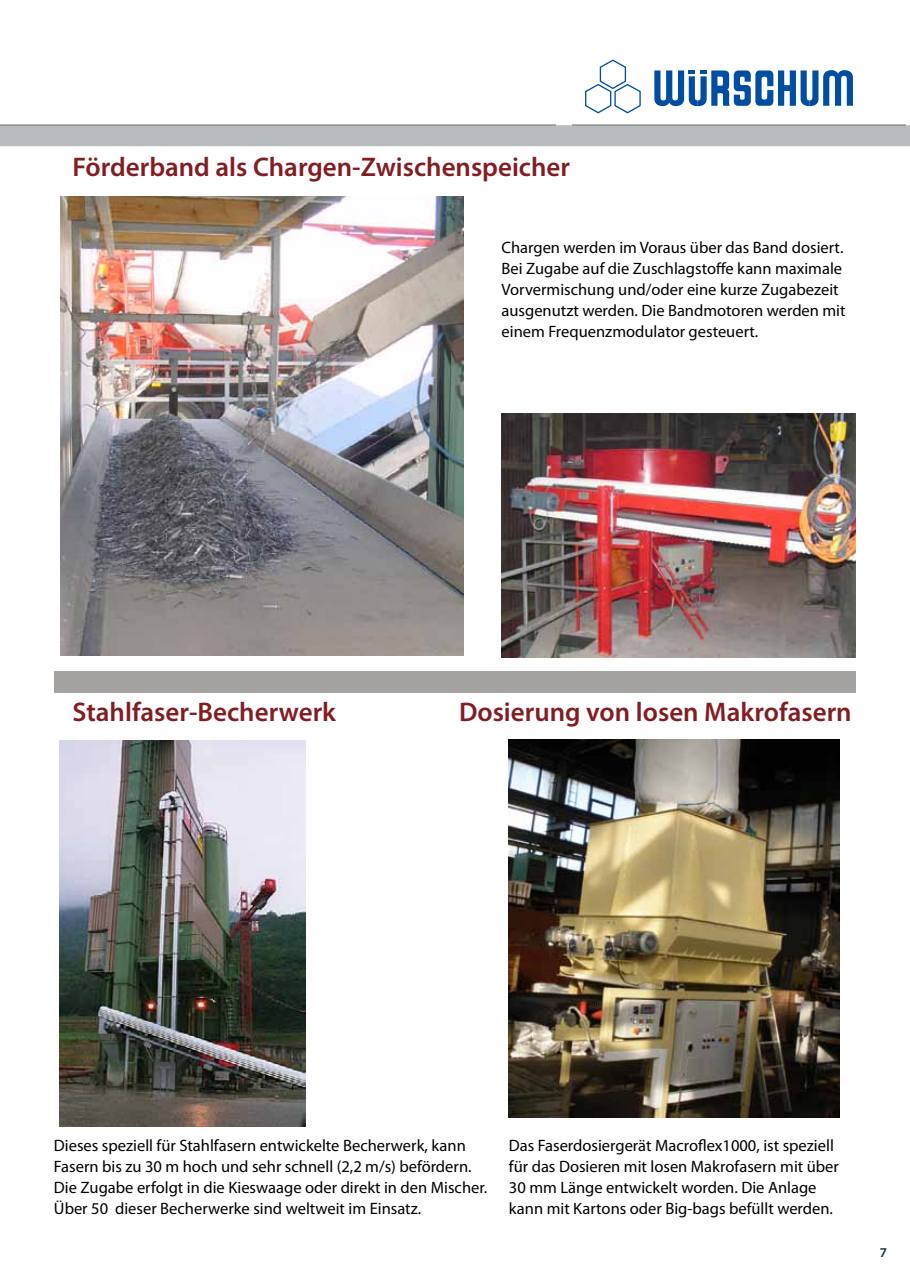
<style>
.page{position:relative;width:910px;height:1280px;background:#fff}
.page>*{position:absolute;margin:0;border:0;box-sizing:border-box;transform-origin:0 0}
.t1{font:600 27px "Myriad Pro";color:#821d22}
.t2{font:16.5px/21px "Myriad Pro";color:#000}
.t3{font:600 13.5px "Myriad Pro";color:#0d3541}
</style>
<div class="page">
<svg style="left:0;top:59px;width:906px;height:66px"></svg>
<div style="left:556px;top:54px;width:16px;height:80px;background:#fff"></div>
<div style="left:562px;top:83px;width:348px;height:19px;background:#fff"></div>
<div style="left:0;top:125px;width:910px;height:21px;background:#b9bcbe"></div>
<img style="left:60px;top:197px;width:403px;height:459px">
<img style="left:502px;top:414px;width:354px;height:243px">
<img style="left:59px;top:740px;width:246px;height:386px">
<div style="left:54px;top:671px;width:802px;height:21px;background:#a4a3a2"></div>
<svg style="left:585px;top:60px;width:56px;height:53px"></svg>
<svg style="left:654px;top:69px;width:199px;height:38px"></svg>
<img style="left:508px;top:740px;width:332px;height:377px">
<h1 class="t1" style="left:73px;top:150px;width:499px">Förderband als Chargen-Zwischenspeicher</h1>
<p class="t2" style="left:502px;top:237px;width:346px">Chargen werden im Voraus über das Band dosiert.<br>Bei Zugabe auf die Zuschlagstoffe kann maximale Vorvermischung und/oder eine kurze Zugabezeit ausgenutzt werden. Die Bandmotoren werden mit einem Frequenzmodulator gesteuert.</p>
<h1 class="t1" style="left:73px;top:695px;width:265px">Stahlfaser-Becherwerk</h1>
<h1 class="t1" style="left:459px;top:695px;width:394px">Dosierung von losen Makrofasern</h1>
<p class="t2" style="left:54px;top:1135px;width:435px">Dieses speziell für Stahlfasern entwickelte Becherwerk, kann Fasern bis zu 30 m hoch und sehr schnell (2,2 m/s) befördern.<br>Die Zugabe erfolgt in die Kieswaage oder direkt in den Mischer.<br>Über 50 dieser Becherwerke sind weltweit im Einsatz.</p>
<p class="t2" style="left:509px;top:1135px;width:332px">Das Faserdosiergerät Macroflex1000, ist speziell für das Dosieren mit losen Makrofasern mit über 30 mm Länge entwickelt worden. Die Anlage kann mit Kartons oder Big-bags befüllt werden.</p>
<p class="t3" style="left:880px;top:1244px;width:9px">7</p>
</div>
